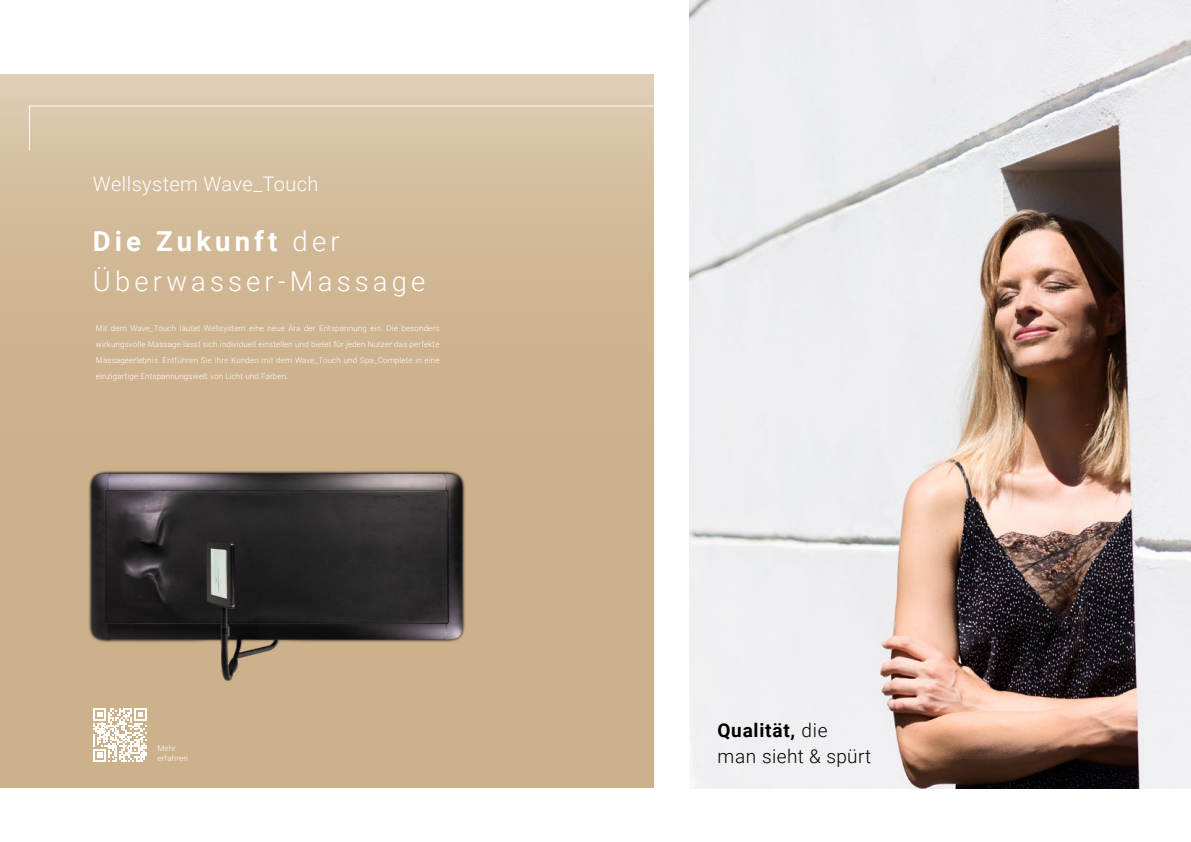
<style>
.page{position:relative;width:1191px;height:842px;background:#fff}
.page>*{position:absolute;margin:0;border:0;box-sizing:border-box;transform-origin:0 0}
.t1{font:300 27.5px/40px "Roboto";letter-spacing:.15em;color:#fff}
.t2{font:300 20px "Roboto";letter-spacing:.02em;color:#fff}
.t3{font:300 19px/26px "Roboto";letter-spacing:.02em;color:#000}
.t4{font:300 8px/16px "Roboto";letter-spacing:.02em;color:#fff;text-align:justify}
.s1{font-weight:700}
</style>
<div class="page">
<svg style="left:0;top:74px;width:653px;height:714px;background:#d7c1a3"></svg>
<img style="left:689px;top:0;width:502px;height:788px">
<svg style="left:29px;top:105px;width:625px;height:683px;background:#b8a284"></svg>
<h2 class="t2" style="left:93px;top:170px;width:227px">Wellsystem Wave_Touch</h2>
<h1 class="t1" style="left:93px;top:220px;width:334px"><span class="s1">Die Zukunft</span> der<br>Überwasser-Massage</h1>
<p class="t4" style="left:96px;top:320px;width:345px">Mit dem Wave_Touch läutet Wellsystem eine neue Ära der Entspannung ein. Die besonders wirkungsvolle Massage lässt sich individuell einstellen und bietet für jeden Nutzer das perfekte Massageerlebnis. Entführen Sie Ihre Kunden mit dem Wave_Touch und Spa_Complete in eine einzigartige Entspannungswelt von Licht und Farben.</p>
<p class="t4" style="left:157px;top:742px;width:32px;line-height:10px">Mehr erfahren</p>
<h3 class="t3" style="left:717px;top:717px;width:155px"><span class="s1">Qualität,</span> die<br>man sieht &amp; spürt</h3>
</div>
